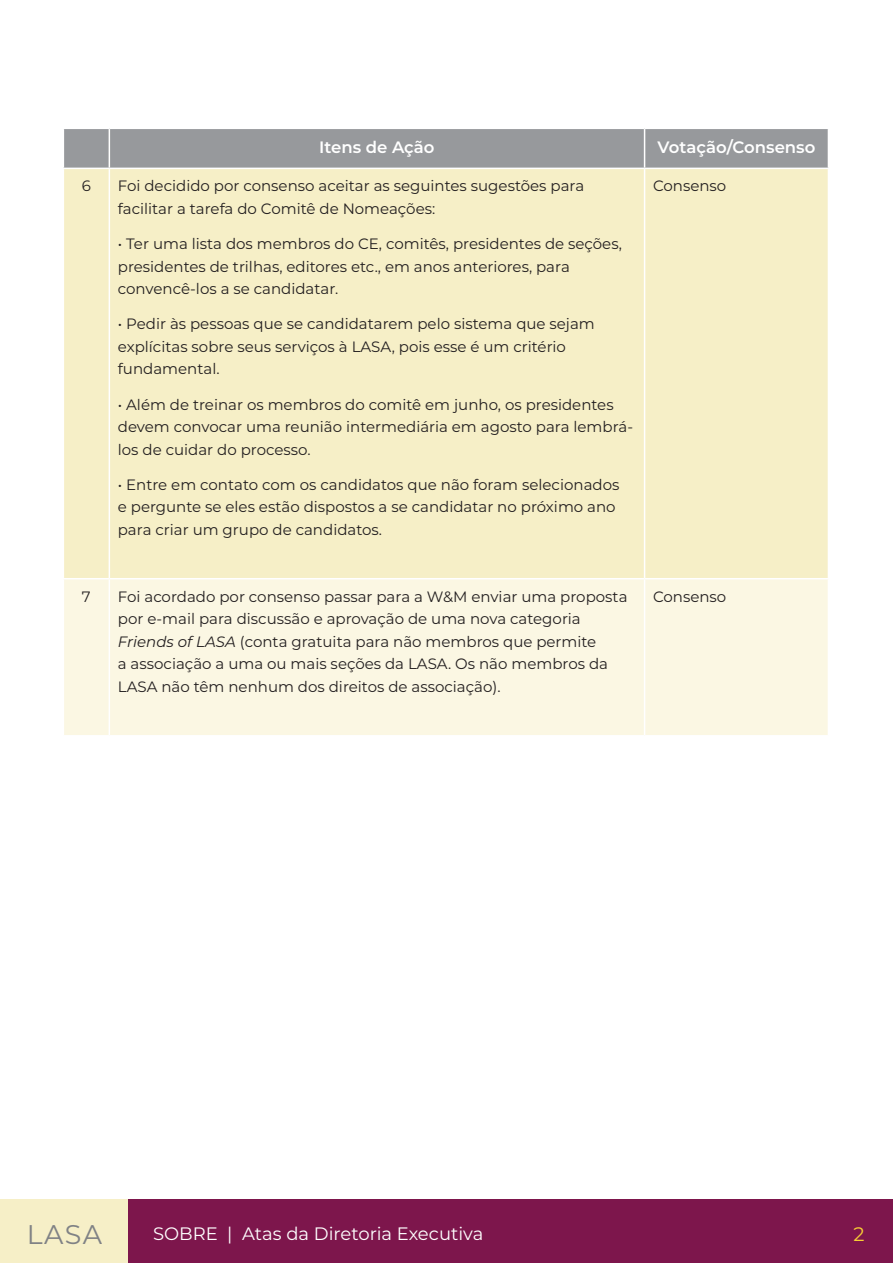
<style>
.page{position:relative;width:893px;height:1263px;background:#fff}
.page>*{position:absolute;margin:0;border:0;box-sizing:border-box;transform-origin:0 0}
.t1{font:27px "Montserrat";color:#808285}
.t2{font:19.5px "Montserrat";color:#f8ce34}
.t3{font:18px "Montserrat";color:#fff}
.Cuerpo_de_texto{font:600 16.5px "Montserrat";color:#fff}
.Cuerpo_de_texto-2{font:15px/22.5px "Montserrat";color:#231f20}
.s1{font-style:italic}
</style>
<div class="page">
<div style="left:0;top:1199px;width:129px;height:64px;background:#f6efc7"></div>
<div style="left:129px;top:1199px;width:764px;height:64px;background:#7d164c"></div>
<div style="left:64px;top:129px;width:764px;height:39px;background:#97999c"></div>
<div style="left:64px;top:169px;width:764px;height:409px;background:#f6efc7"></div>
<div style="left:64px;top:579px;width:764px;height:156px;background:#fbf7e3"></div>
<hr style="left:109px;top:129px;width:1px;height:39px;background:#fff">
<hr style="left:644px;top:129px;width:1px;height:39px;background:#fff">
<hr style="left:109px;top:169px;width:1px;height:409px;background:#fff">
<hr style="left:644px;top:169px;width:1px;height:409px;background:#fff">
<hr style="left:109px;top:579px;width:1px;height:156px;background:#fff">
<hr style="left:644px;top:579px;width:1px;height:156px;background:#fff">
<p class="Cuerpo_de_texto" style="left:319px;top:135px;width:117px">Itens de Ação</p>
<p class="Cuerpo_de_texto" style="left:658px;top:135px;width:159px">Votação/Consenso</p>
<p class="Cuerpo_de_texto-2" style="left:82px;top:174px;width:11px">6</p>
<p class="Cuerpo_de_texto-2" style="left:118px;top:174px;width:468px">Foi decidido por consenso aceitar as seguintes sugestões para facilitar a tarefa do Comitê de Nomeações:</p>
<p class="Cuerpo_de_texto-2" style="left:118px;top:232px;width:505px">• Ter uma lista dos membros do CE, comitês, presidentes de seções, presidentes de trilhas, editores etc., em anos anteriores, para convencê-los a se candidatar.</p>
<p class="Cuerpo_de_texto-2" style="left:118px;top:312px;width:478px">• Pedir às pessoas que se candidatarem pelo sistema que sejam explícitas sobre seus serviços à LASA, pois esse é um critério fundamental.</p>
<p class="Cuerpo_de_texto-2" style="left:118px;top:393px;width:517px">• Além de treinar os membros do comitê em junho, os presidentes devem convocar uma reunião intermediária em agosto para lembrá&shy;los de cuidar do processo.</p>
<p class="Cuerpo_de_texto-2" style="left:118px;top:473px;width:503px">• Entre em contato com os candidatos que não foram selecionados e pergunte se eles estão dispostos a se candidatar no próximo ano para criar um grupo de candidatos.</p>
<p class="Cuerpo_de_texto-2" style="left:653px;top:174px;width:75px">Consenso</p>
<p class="Cuerpo_de_texto-2" style="left:82px;top:585px;width:10px">7</p>
<p class="Cuerpo_de_texto-2" style="left:118px;top:585px;width:511px">Foi acordado por consenso passar para a W&amp;M enviar uma proposta por e-mail para discussão e aprovação de uma nova categoria <span class="s1">Friends of LASA</span> (conta gratuita para não membros que permite<br>a associação a uma ou mais seções da LASA. Os não membros da LASA não têm nenhum dos direitos de associação).</p>
<p class="Cuerpo_de_texto-2" style="left:653px;top:585px;width:75px">Consenso</p>
<p class="t1" style="left:27px;top:1216px;width:77px">LASA</p>
<p class="t3" style="left:153px;top:1221px;width:332px">SOBRE | Atas da Diretoria Executiva</p>
<p class="t2" style="left:853px;top:1220px;width:13px">2</p>
</div>
